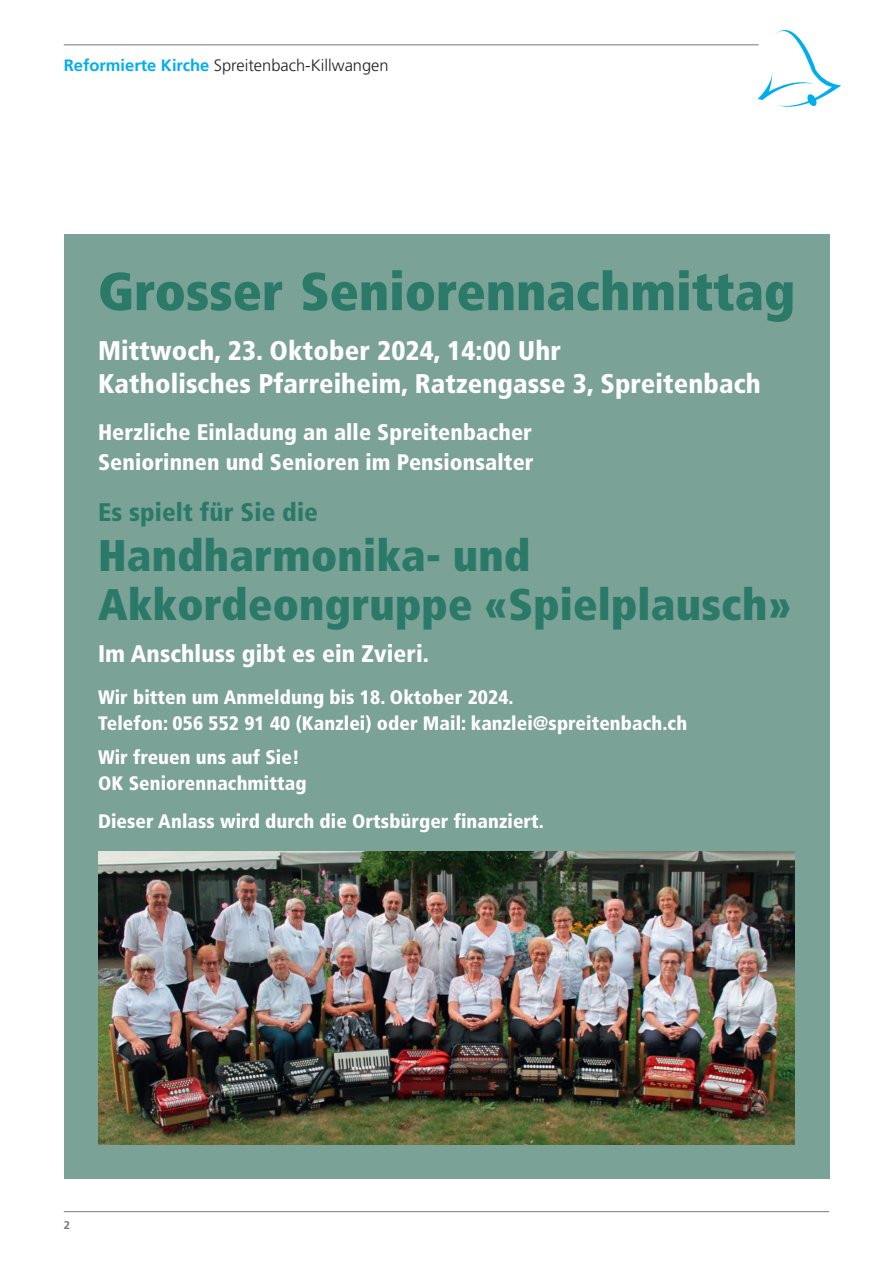
<style>
.page{position:relative;width:893px;height:1263px;background:#fff}
.page>*{position:absolute;margin:0;border:0;box-sizing:border-box;transform-origin:0 0}
.t1{font:900 condensed 53.25px "Frutiger";color:#2b7a69}
.t2{font:900 condensed 44.25px/49.5px "Frutiger";letter-spacing:.005em;color:#2b7a69}
.t3{font:900 condensed 27px/33px "Frutiger";letter-spacing:.005em;color:#fff}
.t4{font:900 condensed 25.5px "Frutiger";letter-spacing:.005em;color:#2b7a69}
.t5{font:900 condensed 24px "Frutiger";letter-spacing:.005em;color:#fff}
.t6{font:900 condensed 22.5px/30px "Frutiger";letter-spacing:.005em;color:#fff}
.t7{font:900 condensed 19.5px/25.5px "Frutiger";letter-spacing:.005em;color:#fff}
.t8{font:300 16.5px "Frutiger";color:#231f20}
.t9{font:700 11.25px "Frutiger";color:#76787b}
.s1{font-weight:700;color:#00aeef}
</style>
<div class="page">
<hr style="left:64px;top:45px;width:695px;height:1px;background:#76787b">
<hr style="left:64px;top:1211px;width:765px;height:1px;background:#76787b">
<svg style="left:758px;top:30px;width:83px;height:77px"></svg>
<div style="left:64px;top:234px;width:765px;height:944px;background:#7ba297"></div>
<img style="left:98px;top:852px;width:696px;height:292px">
<p class="t8" style="left:64px;top:56px;width:326px"><span class="s1">Reformierte Kirche</span> Spreitenbach-Killwangen</p>
<h1 class="t1" style="left:98px;top:259px;width:699px">Grosser Seniorennachmittag</h1>
<h3 class="t3" style="left:98px;top:334px;width:664px">Mittwoch, 23. Oktober 2024, 14:00 Uhr<br>Katholisches Pfarreiheim, Ratzengasse 3, Spreitenbach</h3>
<p class="t6" style="left:98px;top:417px;width:437px">Herzliche Einladung an alle Spreitenbacher<br>Seniorinnen und Senioren im Pensionsalter</p>
<h3 class="t4" style="left:98px;top:497px;width:221px">Es spielt für Sie die</h3>
<h2 class="t2" style="left:98px;top:530px;width:695px">Handharmonika- und<br>Akkordeongruppe «Spielplausch»</h2>
<p class="t5" style="left:98px;top:639px;width:333px">Im Anschluss gibt es ein Zvieri.</p>
<p class="t7" style="left:98px;top:685px;width:591px">Wir bitten um Anmeldung bis 18. Oktober 2024.<br>Telefon: 056 552 91 40 (Kanzlei) oder Mail: kanzlei@spreitenbach.ch</p>
<p class="t7" style="left:98px;top:744px;width:210px">Wir freuen uns auf Sie!<br>OK Seniorennachmittag</p>
<p class="t7" style="left:98px;top:808px;width:447px">Dieser Anlass wird durch die Ortsbürger finanziert.</p>
<p class="t9" style="left:64px;top:1218px;width:8px">2</p>
</div>
